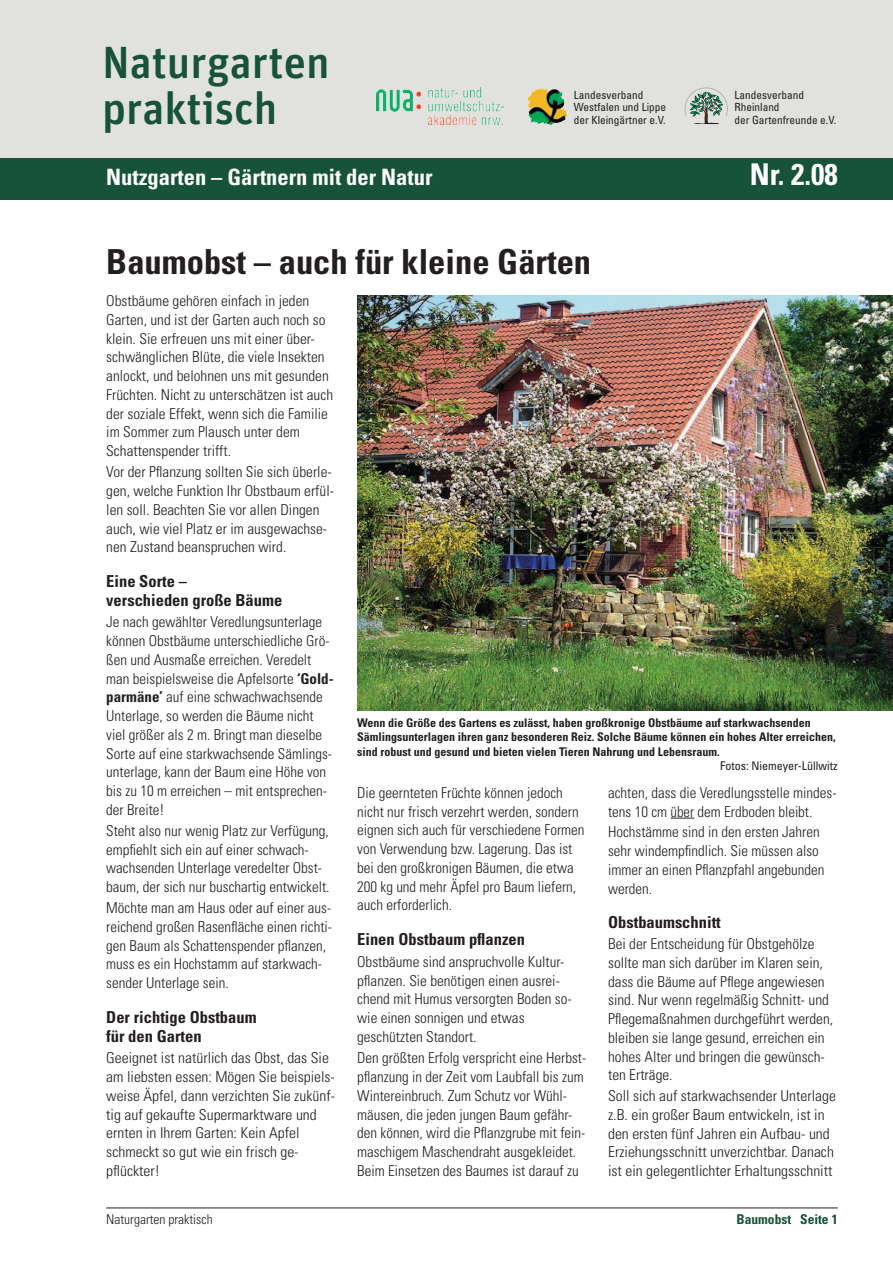
<style>
.page{position:relative;width:893px;height:1263px;background:#fff}
.page>*{position:absolute;margin:0;border:0;box-sizing:border-box;transform-origin:0 0}
.Infoblatt_LV_Name{font:500 45px/46.5px "Unit Pro";color:#17523a}
.Infoblatt_Head{font:700 condensed 34.5px "Univers";color:#231f20}
.Infoblatt_LV_Name-2{font:700 condensed 30px "Univers LT Std";color:#fff}
.Infoblatt_LV_Name-3{font:700 condensed 22.5px "Univers LT Std";color:#fff}
.Infoblatt_ZÜ{font:700 condensed 16.5px/19.5px "Univers LT Std";color:#231f20}
.Infoblatt_GS{font:300 condensed 15px/18.8px "Univers LT Std";color:#231f20}
.Infoblatt_GS-2{font:300 condensed 15px/18.8px "Univers LT Std";color:#231f20;scale:1.04 1}
.Infoblatt_LV_Name-4{font:300 condensed 13.5px "Univers LT Std";color:#231f20}
.Infoblatt_LV_Name-5{font:700 condensed 13.5px "Univers LT Std";color:#17523a}
.Infoblatt_BU{font:700 condensed 12px "Univers LT Std";color:#231f20}
.Infoblatt_BU-2{font:condensed 12px "Univers";color:#231f20}
.Infoblatt_LV_Name-6{font:condensed 11.25px/12.8px "Univers";color:#231f20}
.s1{font-weight:700}
</style>
<div class="page">
<hr style="left:106px;top:1208px;width:732px;height:1px;background:#231f20">
<div style="left:0;top:157px;width:893px;height:43px;background:#17523a"></div>
<div style="left:0;top:0;width:893px;height:157px;background:#e1e1dd"></div>
<img style="left:527px;top:88px;width:41px;height:37px">
<img style="left:376px;top:88px;width:128px;height:36px">
<svg style="left:685px;top:87px;width:43px;height:37px"></svg>
<svg style="left:671px;top:818px;width:23px;height:1px"></svg>
<img style="left:357px;top:295px;width:536px;height:415px">
<p class="Infoblatt_LV_Name" style="left:102px;top:37px;width:229px">Naturgarten praktisch</p>
<p class="Infoblatt_LV_Name-6" style="left:574px;top:88px;width:94px">Landesverband<br>Westfalen und Lippe der Kleingärtner e.V.</p>
<p class="Infoblatt_LV_Name-6" style="left:735px;top:88px;width:103px">Landesverband<br>Rheinland<br>der Gartenfreunde e.V.</p>
<p class="Infoblatt_LV_Name-3" style="left:106px;top:164px;width:328px">Nutzgarten – Gärtnern mit der Natur</p>
<p class="Infoblatt_LV_Name-2" style="left:750px;top:156px;width:89px">Nr. 2.08</p>
<p class="Infoblatt_Head" style="left:106px;top:241px;width:486px">Baumobst – auch für kleine Gärten</p>
<p class="Infoblatt_GS" style="left:106px;top:292px;width:228px">Obstbäume gehören einfach in jeden Garten, und ist der Garten auch noch so klein. Sie erfreuen uns mit einer über&shy;schwänglichen Blüte, die viele Insekten anlockt, und belohnen uns mit gesunden Früchten. Nicht zu unterschätzen ist auch der soziale Effekt, wenn sich die Familie im Sommer zum Plausch unter dem Schattenspender trifft.</p>
<p class="Infoblatt_GS" style="left:106px;top:463px;width:229px">Vor der Pflanzung sollten Sie sich überle&shy;gen, welche Funktion Ihr Obstbaum erfül&shy;len soll. Beachten Sie vor allen Dingen auch, wie viel Platz er im ausgewachse&shy;nen Zustand beanspruchen wird.</p>
<p class="Infoblatt_ZÜ" style="left:106px;top:571px;width:177px">Eine Sorte –<br>verschieden große Bäume</p>
<p class="Infoblatt_GS" style="left:106px;top:613px;width:229px">Je nach gewählter Veredlungsunterlage können Obstbäume unterschiedliche Grö&shy;ßen und Ausmaße erreichen. Veredelt man beispielsweise die Apfelsorte <span class="s1">‘Gold&shy;parmäne’</span> auf eine schwachwachsende Unterlage, so werden die Bäume nicht viel größer als 2 m. Bringt man dieselbe Sorte auf eine starkwachsende Sämlings&shy;unterlage, kann der Baum eine Höhe von bis zu 10 m erreichen – mit entsprechen&shy;der Breite!</p>
<p class="Infoblatt_GS" style="left:106px;top:821px;width:225px">Steht also nur wenig Platz zur Verfügung, empfiehlt sich ein auf einer schwach&shy;wachsenden Unterlage veredelter Obst&shy;baum, der sich nur buschartig entwickelt.</p>
<p class="Infoblatt_GS" style="left:106px;top:898px;width:227px">Möchte man am Haus oder auf einer aus&shy;reichend großen Rasenfläche einen richti&shy;gen Baum als Schattenspender pflanzen, muss es ein Hochstamm auf starkwach&shy;sender Unterlage sein.</p>
<p class="Infoblatt_ZÜ" style="left:106px;top:1007px;width:152px">Der richtige Obstbaum für den Garten</p>
<p class="Infoblatt_GS-2" style="left:106px;top:1049px;width:221px">Geeignet ist natürlich das Obst, das Sie am liebsten essen: Mögen Sie beispiels&shy;weise Äpfel, dann verzichten Sie zukünf&shy;tig auf gekaufte Supermarktware und ernten in Ihrem Garten: Kein Apfel schmeckt so gut wie ein frisch ge&shy;pflückter!</p>
<p class="Infoblatt_BU" style="left:357px;top:716px;width:455px">Wenn die Größe des Gartens es zulässt, haben großkronige Obstbäume auf starkwachsenden</p>
<p class="Infoblatt_BU" style="left:357px;top:730px;width:480px">Sämlingsunterlagen ihren ganz besonderen Reiz. Solche Bäume können ein hohes Alter erreichen,</p>
<p class="Infoblatt_BU" style="left:357px;top:744px;width:364px">sind robust und gesund und bieten vielen Tieren Nahrung und Lebensraum.</p>
<p class="Infoblatt_BU-2" style="left:720px;top:758px;width:119px">Fotos: Niemeyer-Lüllwitz</p>
<p class="Infoblatt_GS" style="left:357px;top:783px;width:229px">Die geernteten Früchte können jedoch nicht nur frisch verzehrt werden, sondern eignen sich auch für verschiedene Formen von Verwendung bzw. Lagerung. Das ist bei den großkronigen Bäumen, die etwa 200 kg und mehr Äpfel pro Baum liefern, auch erforderlich.</p>
<p class="Infoblatt_ZÜ" style="left:357px;top:930px;width:169px">Einen Obstbaum pflanzen</p>
<p class="Infoblatt_GS" style="left:357px;top:952px;width:216px">Obstbäume sind anspruchvolle Kultur&shy;pflanzen. Sie benötigen einen ausrei&shy;chend mit Humus versorgten Boden so&shy;wie einen sonnigen und etwas geschützten Standort.</p>
<p class="Infoblatt_GS" style="left:357px;top:1049px;width:231px">Den größten Erfolg verspricht eine Herbst&shy;pflanzung in der Zeit vom Laubfall bis zum Wintereinbruch. Zum Schutz vor Wühl&shy;mäusen, die jeden jungen Baum gefähr&shy;den können, wird die Pflanzgrube mit fein&shy;maschigem Maschendraht ausgekleidet.<br>Beim Einsetzen des Baumes ist darauf zu</p>
<p class="Infoblatt_GS" style="left:608px;top:783px;width:230px">achten, dass die Veredlungsstelle mindes&shy;tens 10 cm über dem Erdboden bleibt.</p>
<p class="Infoblatt_GS" style="left:608px;top:823px;width:218px">Hochstämme sind in den ersten Jahren sehr windempfindlich. Sie müssen also immer an einen Pflanzpfahl angebunden werden.</p>
<p class="Infoblatt_ZÜ" style="left:608px;top:912px;width:114px">Obstbaumschnitt</p>
<p class="Infoblatt_GS" style="left:608px;top:934px;width:227px">Bei der Entscheidung für Obstgehölze sollte man sich darüber im Klaren sein, dass die Bäume auf Pflege angewiesen sind. Nur wenn regelmäßig Schnitt- und Pflegemaßnahmen durchgeführt werden, bleiben sie lange gesund, erreichen ein hohes Alter und bringen die gewünsch&shy;ten Erträge.</p>
<p class="Infoblatt_GS-2" style="left:608px;top:1086px;width:221px">Soll sich auf starkwachsender Unterlage z.B. ein großer Baum entwickeln, ist in den ersten fünf Jahren ein Aufbau- und Erziehungsschnitt unverzichtbar. Danach ist ein gelegentlichter Erhaltungsschnitt</p>
<p class="Infoblatt_LV_Name-4" style="left:106px;top:1211px;width:108px">Naturgarten praktisch</p>
<p class="Infoblatt_LV_Name-5" style="left:736px;top:1211px;width:103px">Baumobst Seite 1</p>
</div>
